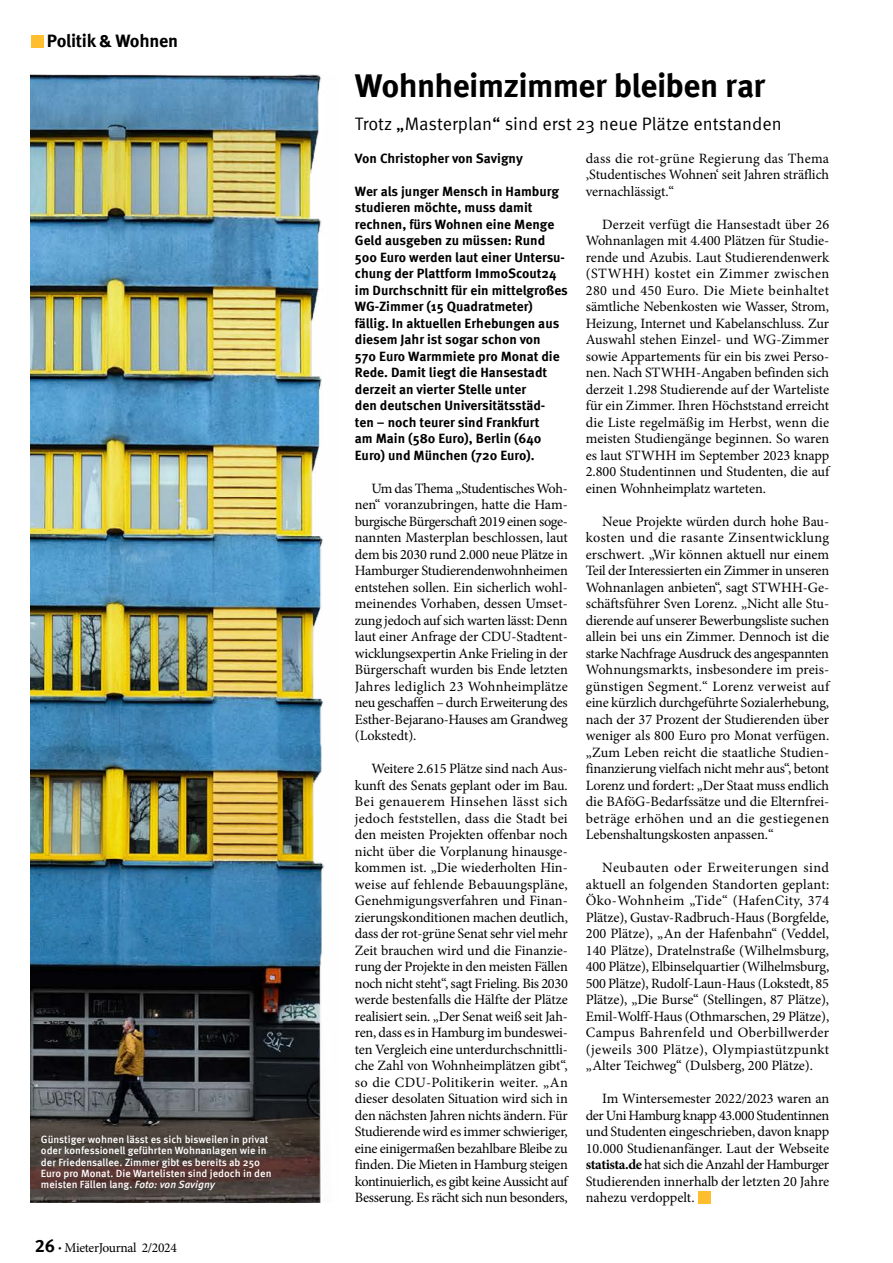
<style>
.page{position:relative;width:893px;height:1263px;background:#fff}
.page>*{position:absolute;margin:0;border:0;box-sizing:border-box;transform-origin:0 0}
.Headline_Spaltenspanne_Schwarz_V1{font:700 33px "Meta Pro";letter-spacing:-.02em;color:#000}
.Subline_Spaltenspanne_Schwarz_V1{font:18px "Meta Pro";color:#000}
.t1{font:700 18px "Meta Pro";letter-spacing:-.015em;color:#000}
.Fliesstext_3-Spalter_Schwarz_V1{font:14.25px/16.5px "Minion Pro";letter-spacing:-.01em;color:#000;text-align:justify}
.Autorenzeile_Einzelspalte_Schwarz_V1{font:700 13.5px/16.5px "Meta Pro";color:#000}
.t2{font:13.5px "Minion Pro";letter-spacing:-.025em;color:#000}
.BU_Linksbündig_Schwarz{font:500 10.5px/11.4px "Meta Pro";color:#fff}
.s1{font-style:italic}
.s2{font-family:"Meta Pro";font-weight:700;font-size:18px}
.s3{font-family:"Meta Pro";font-weight:700}
.s4{font-weight:700}
</style>
<div class="page">
<div style="left:698px;top:1191px;width:12px;height:13px;background:#ffbe2e"></div>
<img style="left:31px;top:74px;width:293px;height:1128px">
<div style="left:31px;top:35px;width:12px;height:12px;background:#ffbe2e"></div>
<p class="t1" style="left:47px;top:27px;width:133px">Politik &amp; Wohnen</p>
<p class="BU_Linksbündig_Schwarz" style="left:41px;top:1133px;width:232px">Günstiger wohnen lässt es sich bisweilen in privat oder konfessionell geführten Wohnanlagen wie in der Friedensallee. Zimmer gibt es bereits ab 250<br>Euro pro Monat. Die Wartelisten sind jedoch in den meisten Fällen lang. <span class="s1">Foto: von Savigny</span></p>
<p class="t2" style="left:35px;top:1238px;width:144px"><span class="s2">26</span> <span class="s3">·</span> MieterJournal 2/2024</p>
<p class="Headline_Spaltenspanne_Schwarz_V1" style="left:355px;top:60px;width:412px">Wohnheimzimmer bleiben rar</p>
<p class="Subline_Spaltenspanne_Schwarz_V1" style="left:355px;top:110px;width:428px">Trotz „Masterplan“ sind erst 23 neue Plätze entstanden</p>
<p class="Autorenzeile_Einzelspalte_Schwarz_V1" style="left:355px;top:149px;width:169px">Von Christopher von Savigny</p>
<p class="Autorenzeile_Einzelspalte_Schwarz_V1" style="left:355px;top:182px;width:215px">Wer als junger Mensch in Hamburg studieren möchte, muss damit rechnen, fürs Wohnen eine Menge<br>Geld ausgeben zu müssen: Rund<br>500 Euro werden laut einer Untersu&shy;chung der Plattform ImmoScout24 im Durchschnitt für ein mittelgroßes<br>WG-Zimmer (15 Quadratmeter) fällig. In aktuellen Erhebungen aus diesem Jahr ist sogar schon von<br>570 Euro Warmmiete pro Monat die<br>Rede. Damit liegt die Hansestadt derzeit an vierter Stelle unter<br>den deutschen Universitätsstäd-<br>ten – noch teurer sind Frankfurt<br>am Main (580 Euro), Berlin (640<br>Euro) und München (720 Euro).</p>
<p class="Fliesstext_3-Spalter_Schwarz_V1" style="left:355px;top:480px;width:214px;text-indent:16px">Um das Thema „Studentisches Woh&shy;nen“ voranzubringen, hatte die Ham&shy;burgische Bürgerschaft 2019 einen soge&shy;nannten Masterplan beschlossen, laut dem bis 2030 rund 2.000 neue Plätze in Hamburger Studierendenwohnheimen entstehen sollen. Ein sicherlich wohl&shy;meinendes Vorhaben, dessen Umset&shy;zung jedoch auf sich warten lässt: Denn laut einer Anfrage der CDU-Stadtent&shy;wicklungsexpertin Anke Frieling in der Bürgerschaft wurden bis Ende letzten Jahres lediglich 23 Wohnheimplätze neu geschaffen – durch Erweiterung des Esther-Bejarano-Hauses am Grandweg (Lokstedt).</p>
<p class="Fliesstext_3-Spalter_Schwarz_V1" style="left:355px;top:761px;width:216px;text-indent:16px">Weitere 2.615 Plätze sind nach Aus&shy;kunft des Senats geplant oder im Bau.<br>Bei genauerem Hinsehen lässt sich jedoch feststellen, dass die Stadt bei den meisten Projekten offenbar noch nicht über die Vorplanung hinausge&shy;kommen ist. „Die wiederholten Hin&shy;weise auf fehlende Bebauungspläne, Genehmigungsverfahren und Finan&shy;zierungskonditionen machen deutlich, dass der rot-grüne Senat sehr viel mehr Zeit brauchen wird und die Finanzie&shy;rung der Projekte in den meisten Fällen noch nicht steht“, sagt Frieling. Bis 2030 werde bestenfalls die Hälfte der Plätze realisiert sein. „Der Senat weiß seit Jah&shy;ren, dass es in Hamburg im bundeswei&shy;ten Vergleich eine unterdurchschnittli&shy;che Zahl von Wohnheimplätzen gibt“, so die CDU-Politikerin weiter. „An dieser desolaten Situation wird sich in den nächsten Jahren nichts ändern. Für Studierende wird es immer schwieriger, eine einigermaßen bezahlbare Bleibe zu finden. Die Mieten in Hamburg steigen kontinuierlich, es gibt keine Aussicht auf Besserung. Es rächt sich nun besonders,</p>
<p class="Fliesstext_3-Spalter_Schwarz_V1" style="left:586px;top:150px;width:245px">dass die rot-grüne Regierung das Thema ‚Studentisches Wohnen‘ seit Jahren sträflich vernachlässigt.“</p>
<p class="Fliesstext_3-Spalter_Schwarz_V1" style="left:586px;top:216px;width:246px;text-indent:16px">Derzeit verfügt die Hansestadt über 26<br>Wohnanlagen mit 4.400 Plätzen für Studie&shy;rende und Azubis. Laut Studierendenwerk (STWHH) kostet ein Zimmer zwischen 280 und 450 Euro. Die Miete beinhaltet sämtliche Nebenkosten wie Wasser, Strom, Heizung, Internet und Kabelanschluss. Zur Auswahl stehen Einzel- und WG-Zimmer sowie Appartements für ein bis zwei Perso&shy;nen. Nach STWHH-Angaben befinden sich derzeit 1.298 Studierende auf der Warteliste für ein Zimmer. Ihren Höchststand erreicht die Liste regelmäßig im Herbst, wenn die meisten Studiengänge beginnen. So waren es laut STWHH im September 2023 knapp 2.800 Studentinnen und Studenten, die auf einen Wohnheimplatz warteten.</p>
<p class="Fliesstext_3-Spalter_Schwarz_V1" style="left:586px;top:513px;width:246px;text-align:left;text-indent:16px">Neue Projekte würden durch hohe Bau&shy;kosten und die rasante Zinsentwicklung erschwert. „Wir können aktuell nur einem Teil der Interessierten ein Zimmer in unseren Wohnanlagen anbieten“, sagt STWHH-Ge&shy;schäftsführer Sven Lorenz. „Nicht alle Stu&shy;dierende auf unserer Bewerbungsliste suchen allein bei uns ein Zimmer. Dennoch ist die starke Nachfrage Ausdruck des angespannten Wohnungsmarkts, insbesondere im preis&shy;günstigen Segment.“ Lorenz verweist auf eine kürzlich durchgeführte Sozialerhebung, nach der 37 Prozent der Studierenden über weniger als 800 Euro pro Monat verfügen. „Zum Leben reicht die staatliche Studien&shy;finanzierung vielfach nicht mehr aus“, betont Lorenz und fordert: „Der Staat muss endlich die BAföG-Bedarfssätze und die Elternfrei&shy;beträge erhöhen und an die gestiegenen Lebenshaltungskosten anpassen.“</p>
<p class="Fliesstext_3-Spalter_Schwarz_V1" style="left:586px;top:860px;width:245px;text-indent:16px">Neubauten oder Erweiterungen sind aktuell an folgenden Standorten geplant:<br>Öko-Wohnheim „Tide“ (HafenCity, 374<br>Plätze), Gustav-Radbruch-Haus (Borgfelde, 200 Plätze), „An der Hafenbahn“ (Veddel, 140 Plätze), Dratelnstraße (Wilhelmsburg, 400 Plätze), Elbinselquartier (Wilhelmsburg, 500 Plätze), Rudolf-Laun-Haus (Lokstedt, 85<br>Plätze), „Die Burse“ (Stellingen, 87 Plätze), Emil-Wolff-Haus (Othmarschen, 29 Plätze), Campus Bahrenfeld und Oberbillwerder (jeweils 300 Plätze), Olympiastützpunkt „Alter Teichweg“ (Dulsberg, 200 Plätze).</p>
<p class="Fliesstext_3-Spalter_Schwarz_V1" style="left:586px;top:1091px;width:245px;text-indent:16px">Im Wintersemester 2022/2023 waren an der Uni Hamburg knapp 43.000 Studentinnen und Studenten eingeschrieben, davon knapp 10.000 Studienanfänger. Laut der Webseite <span class="s4">statista.de</span> hat sich die Anzahl der Hamburger Studierenden innerhalb der letzten 20 Jahre nahezu verdoppelt.</p>
</div>
